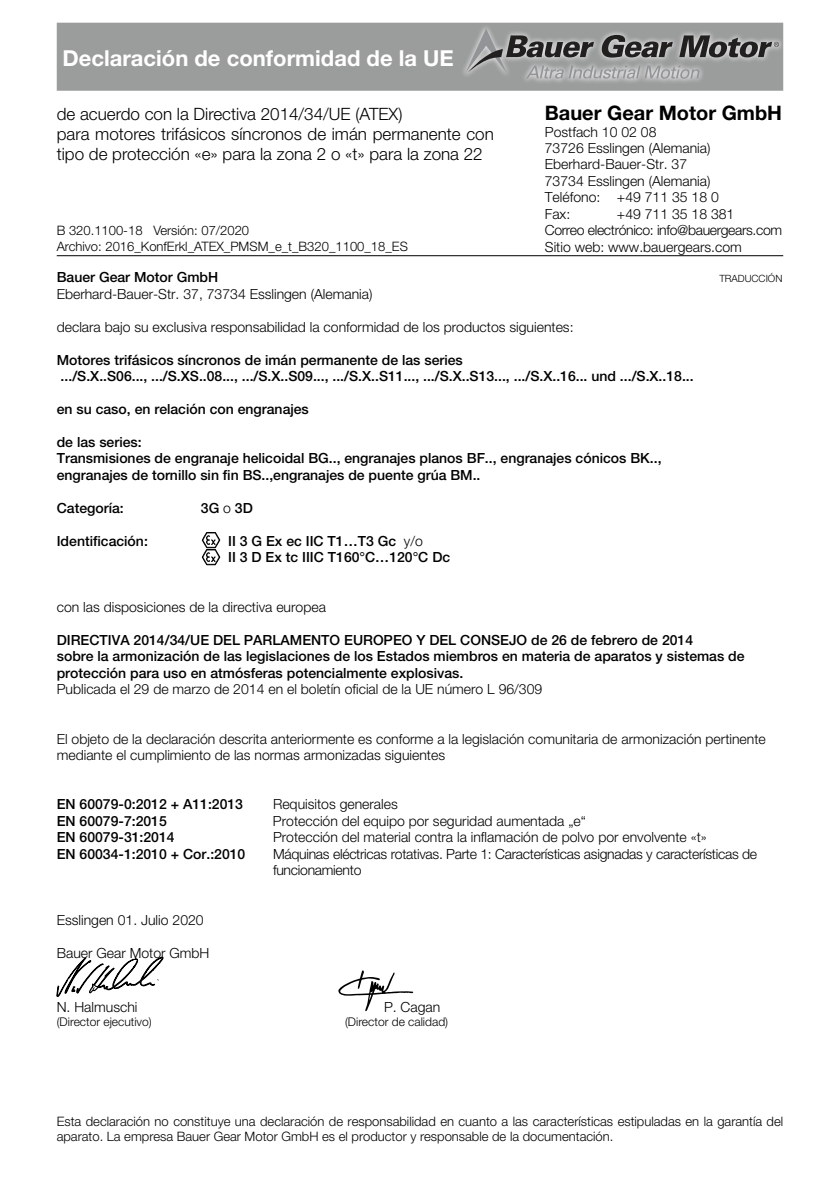
<style>
.page{position:relative;width:840px;height:1191px;background:#fff}
.page>*{position:absolute;margin:0;border:0;box-sizing:border-box;transform-origin:0 0}
._1_Titel_weiß_Übersc{font:700 22px "Helvetica Neue LT Std";color:#fff}
._1_Titel1{font:700 20px "Helvetica Neue LT Std";color:#000}
._3_Absatz{font:300 17px/20px "Helvetica Neue LT Std";color:#000}
.Sicherheitshinweis{font:500 14px/16.4px "Helvetica Neue LT Std";color:#000}
.Sicherheitshinweis-2{font:300 14px/16.4px "Helvetica Neue LT Std";color:#000}
.Sicherheitshinweis-3{font:300 14px/16.4px "Helvetica Neue LT Std";letter-spacing:-.02em;color:#000}
.Sicherheitshinweis-4{font:300 14px "Helvetica Neue LT Std";letter-spacing:-.025em;color:#000}
._8_Sicherheitshinwei{font:300 14px "Helvetica Neue LT Std";color:#000}
.Sicherheitshinweis-5{font:300 13px/15.2px "Helvetica Neue LT Std";color:#000}
._4_TextTabelleKlein{font:300 13px "Helvetica Neue LT Std";color:#000}
._4_TextTabelleKlein-2{font:300 12px "Helvetica Neue LT Std";color:#000}
._4_TextTabelle_6{font:300 10px "Helvetica Neue LT Std";color:#000}
.s1{font-weight:300}
</style>
<div class="page">
<div style="left:57px;top:23px;width:725px;height:68px;background:#9b9c9c"></div>
<div style="left:459px;top:22px;width:325px;height:62px;background:#fff;opacity:.75"></div>
<svg style="left:465px;top:28px;width:313px;height:51px;background:#909091"></svg>
<svg style="left:202px;top:532px;width:18px;height:33px"></svg>
<svg style="left:338px;top:970px;width:75px;height:41px"></svg>
<hr style="left:57px;top:255px;width:725px;height:1px;background:#000">
<svg style="left:57px;top:957px;width:106px;height:39px"></svg>
<p class="_1_Titel_weiß_Übersc" style="left:62px;top:44px;width:392px">Declaración de conformidad de la UE</p>
<p class="_1_Titel1" style="left:544px;top:101px;width:239px">Bauer Gear Motor GmbH</p>
<p class="Sicherheitshinweis-2" style="left:544px;top:123px;width:113px">Postfach 10 02 08</p>
<p class="Sicherheitshinweis-2" style="left:544px;top:139px;width:167px">73726 Esslingen (Alemania)</p>
<p class="Sicherheitshinweis-2" style="left:544px;top:156px;width:144px">Eberhard-Bauer-Str. 37</p>
<p class="Sicherheitshinweis-2" style="left:544px;top:172px;width:167px">73734 Esslingen (Alemania)</p>
<p class="Sicherheitshinweis-2" style="left:544px;top:189px;width:175px">Teléfono: +49 711 35 18 0</p>
<p class="Sicherheitshinweis-2" style="left:544px;top:205px;width:27px">Fax:</p>
<p class="Sicherheitshinweis-2" style="left:616px;top:205px;width:119px">+49 711 35 18 381</p>
<p class="Sicherheitshinweis-4" style="left:544px;top:222px;width:239px">Correo electrónico: info@bauergears.com</p>
<p class="Sicherheitshinweis-2" style="left:544px;top:238px;width:198px">Sitio web: www.bauergears.com</p>
<p class="_3_Absatz" style="left:57px;top:104px;width:347px">de acuerdo con la Directiva 2014/34/UE (ATEX)</p>
<p class="_3_Absatz" style="left:57px;top:124px;width:438px">para motores trifásicos síncronos de imán permanente con tipo de protección «e» para la zona 2 o «t» para la zona 22</p>
<p class="_4_TextTabelleKlein" style="left:57px;top:223px;width:194px">B 320.1100-18 Versión: 07/2020</p>
<p class="_4_TextTabelleKlein" style="left:57px;top:238px;width:352px">Archivo: 2016_KonfErkl_ATEX_PMSM_e_t_B320_1100_18_ES</p>
<p class="Sicherheitshinweis" style="left:57px;top:269px;width:163px">Bauer Gear Motor GmbH</p>
<p class="Sicherheitshinweis-2" style="left:57px;top:285px;width:317px">Eberhard-Bauer-Str. 37, 73734 Esslingen (Alemania)</p>
<p class="Sicherheitshinweis-2" style="left:57px;top:318px;width:518px">declara bajo su exclusiva responsabilidad la conformidad de los productos siguientes:</p>
<p class="Sicherheitshinweis" style="left:57px;top:351px;width:407px">Motores trifásicos síncronos de imán permanente de las series</p>
<p class="Sicherheitshinweis" style="left:61px;top:368px;width:634px">.../S.X..S06..., .../S.XS..08..., .../S.X..S09..., .../S.X..S11..., .../S.X..S13..., .../S.X..16... und .../S.X..18...</p>
<p class="Sicherheitshinweis" style="left:57px;top:401px;width:253px">en su caso, en relación con engranajes</p>
<p class="Sicherheitshinweis" style="left:57px;top:434px;width:86px">de las series:</p>
<p class="Sicherheitshinweis" style="left:57px;top:450px;width:606px">Transmisiones de engranaje helicoidal BG.., engranajes planos BF.., engranajes cónicos BK.., engranajes de tornillo sin fin BS..,engranajes de puente grúa BM..</p>
<p class="Sicherheitshinweis" style="left:57px;top:499px;width:68px">Categoría:</p>
<p class="Sicherheitshinweis" style="left:201px;top:499px;width:53px">3G <span class="s1">o</span> 3D</p>
<p class="Sicherheitshinweis" style="left:57px;top:532px;width:93px">Identificación:</p>
<p class="Sicherheitshinweis" style="left:228px;top:532px;width:196px">II 3 G Ex ec IIC T1…T3 Gc <span class="s1">y/o</span></p>
<p class="Sicherheitshinweis" style="left:228px;top:549px;width:223px">II 3 D Ex tc IIIC T160°C…120°C Dc</p>
<p class="Sicherheitshinweis-2" style="left:57px;top:598px;width:270px">con las disposiciones de la directiva europea</p>
<p class="Sicherheitshinweis" style="left:57px;top:631px;width:637px">DIRECTIVA 2014/34/UE DEL PARLAMENTO EUROPEO Y DEL CONSEJO de 26 de febrero de 2014</p>
<p class="Sicherheitshinweis" style="left:57px;top:648px;width:689px">sobre la armonización de las legislaciones de los Estados miembros en materia de aparatos y sistemas de protección para uso en atmósferas potencialmente explosivas.</p>
<p class="Sicherheitshinweis-2" style="left:57px;top:680px;width:487px">Publicada el 29 de marzo de 2014 en el boletín oficial de la UE número L 96/309</p>
<p class="Sicherheitshinweis-2" style="left:57px;top:730px;width:710px">El objeto de la declaración descrita anteriormente es conforme a la legislación comunitaria de armonización pertinente mediante el cumplimiento de las normas armonizadas siguientes</p>
<p class="Sicherheitshinweis" style="left:57px;top:796px;width:188px">EN 60079-0:2012 + A11:2013</p>
<p class="Sicherheitshinweis-2" style="left:273px;top:796px;width:126px">Requisitos generales</p>
<p class="Sicherheitshinweis" style="left:57px;top:812px;width:111px">EN 60079-7:2015</p>
<p class="Sicherheitshinweis-2" style="left:273px;top:812px;width:314px">Protección del equipo por seguridad aumentada „e“</p>
<p class="Sicherheitshinweis" style="left:57px;top:829px;width:119px">EN 60079-31:2014</p>
<p class="Sicherheitshinweis-2" style="left:273px;top:829px;width:435px">Protección del material contra la inflamación de polvo por envolvente «t»</p>
<p class="Sicherheitshinweis" style="left:57px;top:845px;width:190px">EN 60034-1:2010 + Cor.:2010</p>
<p class="Sicherheitshinweis-3" style="left:273px;top:845px;width:485px">Máquinas eléctricas rotativas. Parte 1: Características asignadas y características de funcionamiento</p>
<p class="Sicherheitshinweis-2" style="left:57px;top:911px;width:148px">Esslingen 01. Julio 2020</p>
<p class="Sicherheitshinweis-2" style="left:57px;top:944px;width:154px">Bauer Gear Motor GmbH</p>
<p class="_4_TextTabelle_6" style="left:719px;top:272px;width:64px">TRADUCCIÓN</p>
<p class="_8_Sicherheitshinwei" style="left:57px;top:998px;width:82px">N. Halmuschi</p>
<p class="_8_Sicherheitshinwei" style="left:384px;top:998px;width:58px">P. Cagan</p>
<p class="_4_TextTabelleKlein-2" style="left:57px;top:1014px;width:96px">(Director ejecutivo)</p>
<p class="_4_TextTabelleKlein-2" style="left:345px;top:1014px;width:104px">(Director de calidad)</p>
<p class="Sicherheitshinweis-5" style="left:57px;top:1113px;width:727px">Esta declaración no constituye una declaración de responsabilidad en cuanto a las características estipuladas en la garantía del aparato. La empresa Bauer Gear Motor GmbH es el productor y responsable de la documentación.</p>
</div>
